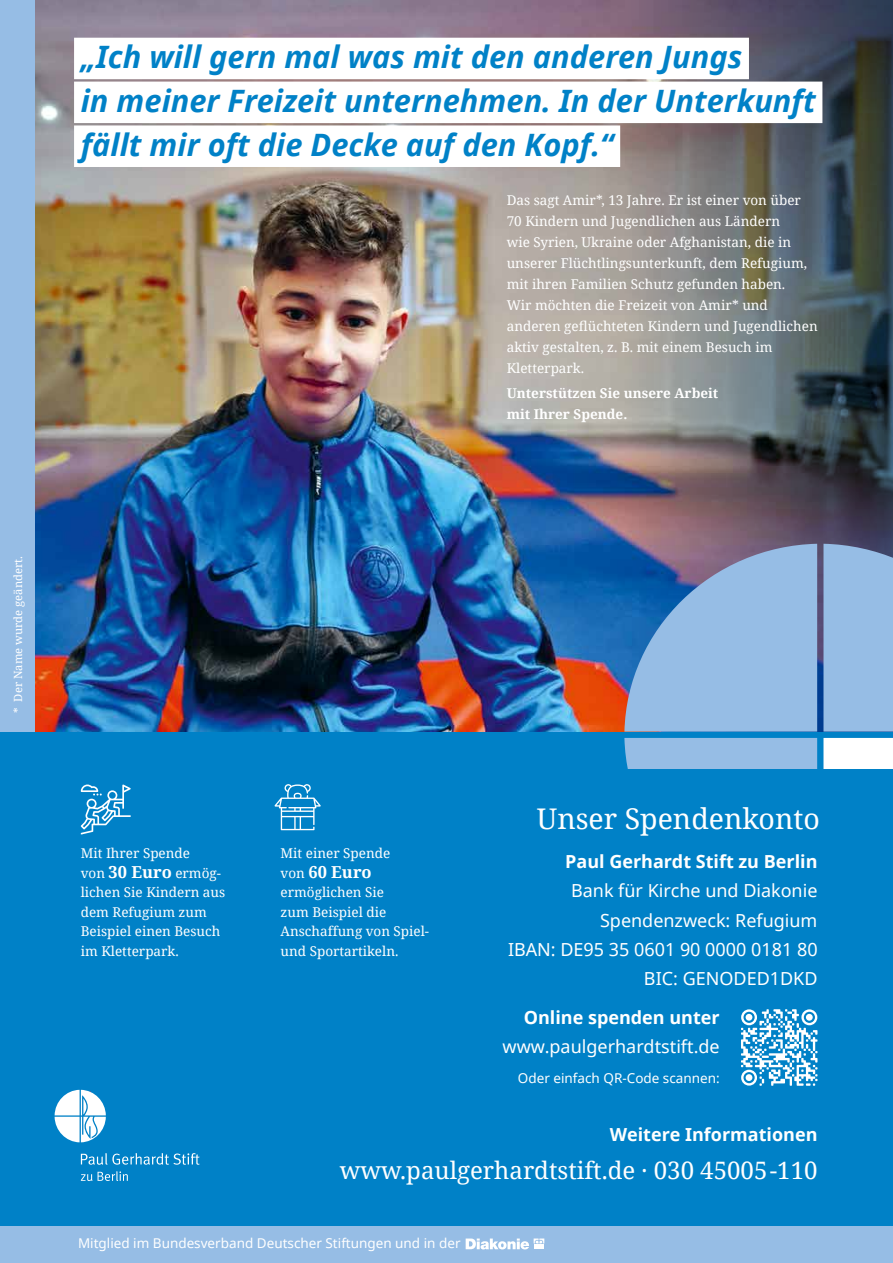
<style>
.page{position:relative;width:893px;height:1263px;background:#fff}
.page>*{position:absolute;margin:0;border:0;box-sizing:border-box;transform-origin:0 0}
.t1{font:italic 700 30.9px/44px "Noto Sans";color:#0081c7}
.t2{font:28.5px "Noto Serif";color:#fff}
.t3{font:24px "Noto Serif";color:#fff}
.t4{font:18px/29.2px "Noto Sans";color:#fff;text-align:right}
.t5{font:700 18px "Noto Sans";color:#fff}
.t6{font:700 16.5px "Noto Serif";color:#fff}
.t7{font:13.5px/19.5px "Noto Serif";color:#fff}
.t8{font:13.5px "Noto Sans";color:#fff}
.t9{font:700 13.5px/21px "Noto Serif";color:#fff}
.t10{font:11.25px "Noto Serif";color:#fff}
.s1{font-weight:700;font-size:16.5px}
.s2{font-weight:400;font-size:13.5px}
</style>
<div class="page">
<img style="left:35px;top:0;width:286px;height:732px">
<img style="left:321px;top:0;width:572px;height:732px">
<div style="left:0;top:732px;width:893px;height:517px;background:#0081c7"></div>
<div style="left:0;top:1227px;width:893px;height:36px;background:#96bde5"></div>
<div style="left:0;top:0;width:35px;height:732px;background:#96bde5"></div>
<div style="left:624px;top:738px;width:193px;height:30px;background:#96bde5"></div>
<div style="left:823px;top:544px;width:70px;height:188px;background:#96bde5"></div>
<div style="left:823px;top:738px;width:70px;height:30px;background:#fff"></div>
<svg style="left:624px;top:544px;width:193px;height:188px;background:#81a8d3"></svg>
<svg style="left:275px;top:784px;width:46px;height:46px"></svg>
<svg style="left:466px;top:1238px;width:78px;height:11px"></svg>
<svg style="left:81px;top:784px;width:50px;height:50px"></svg>
<svg style="left:741px;top:1009px;width:76px;height:77px"></svg>
<div style="left:806px;top:1014px;width:7px;height:7px;background:#fff;border-radius:50%"></div>
<div style="left:746px;top:1074px;width:6px;height:7px;background:#fff;border-radius:50%"></div>
<svg style="left:81px;top:1153px;width:119px;height:12px"></svg>
<svg style="left:81px;top:1171px;width:47px;height:10px"></svg>
<svg style="left:55px;top:1090px;width:51px;height:52px"></svg>
<div style="left:74px;top:38px;width:675px;height:41px;background:#fff"></div>
<div style="left:74px;top:82px;width:748px;height:41px;background:#fff"></div>
<div style="left:74px;top:125px;width:546px;height:42px;background:#fff"></div>
<h1 class="t1" style="left:81px;top:34px;width:736px">„Ich will gern mal was mit den anderen Jungs<br>in meiner Freizeit unternehmen. In der Unterkunft fällt mir oft die Decke auf den Kopf.“</h1>
<p class="t7" style="left:507px;top:189px;width:313px;line-height:21px">Das sagt Amir*, 13 Jahre. Er ist einer von über 70 Kindern und Jugendlichen aus Ländern<br>wie Syrien, Ukraine oder Afghanistan, die in unserer Flüchtlingsunterkunft, dem Refugium, mit ihren Familien Schutz gefunden haben.<br>Wir möchten die Freizeit von Amir* und anderen geflüchteten Kindern und Jugendlichen aktiv gestalten, z. B. mit einem Besuch im Kletterpark.</p>
<p class="t9" style="left:507px;top:382px;width:213px">Unterstützen Sie unsere Arbeit mit Ihrer Spende.</p>
<p class="t10" style="left:10px;top:713px;width:158px;rotate:-90deg">* Der Name wurde geändert.</p>
<h2 class="t2" style="left:537px;top:799px;width:284px">Unser Spendenkonto</h2>
<p class="t7" style="left:81px;top:843px;width:146px">Mit Ihrer Spende<br>von <span class="s1">30 Euro</span> ermög&shy;lichen Sie Kindern aus dem Refugium zum<br>Beispiel einen Besuch im Kletterpark.</p>
<h3 class="t5" style="left:565px;top:849px;width:254px">Paul Gerhardt Stift zu Berlin</h3>
<p class="t7" style="left:281px;top:843px;width:111px">Mit einer Spende</p>
<p class="t6" style="left:281px;top:860px;width:93px"><span class="s2">von</span> 60 Euro</p>
<p class="t7" style="left:281px;top:882px;width:150px">ermöglichen Sie<br>zum Beispiel die<br>Anschaffung von Spiel&shy;und Sportartikeln.</p>
<h3 class="t4" style="left:508px;top:876px;width:311px">Bank für Kirche und Diakonie<br>Spendenzweck: Refugium<br>IBAN: DE95 35 0601 90 0000 0181 80<br>BIC: GENODED1DKD</h3>
<h3 class="t5" style="left:524px;top:1005px;width:197px">Online spenden unter</h3>
<h3 class="t4" style="left:503px;top:1032px;width:219px">www.paulgerhardtstift.de</h3>
<p class="t8" style="left:518px;top:1068px;width:203px">Oder einfach QR-Code scannen:</p>
<h3 class="t5" style="left:610px;top:1122px;width:209px">Weitere Informationen</h3>
<h3 class="t3" style="left:340px;top:1153px;width:479px">www.paulgerhardtstift.de · 030 45005 -110</h3>
<p class="t8" style="left:78px;top:1234px;width:384px">Mitglied im Bundesverband Deutscher Stiftungen und in der</p>
</div>
